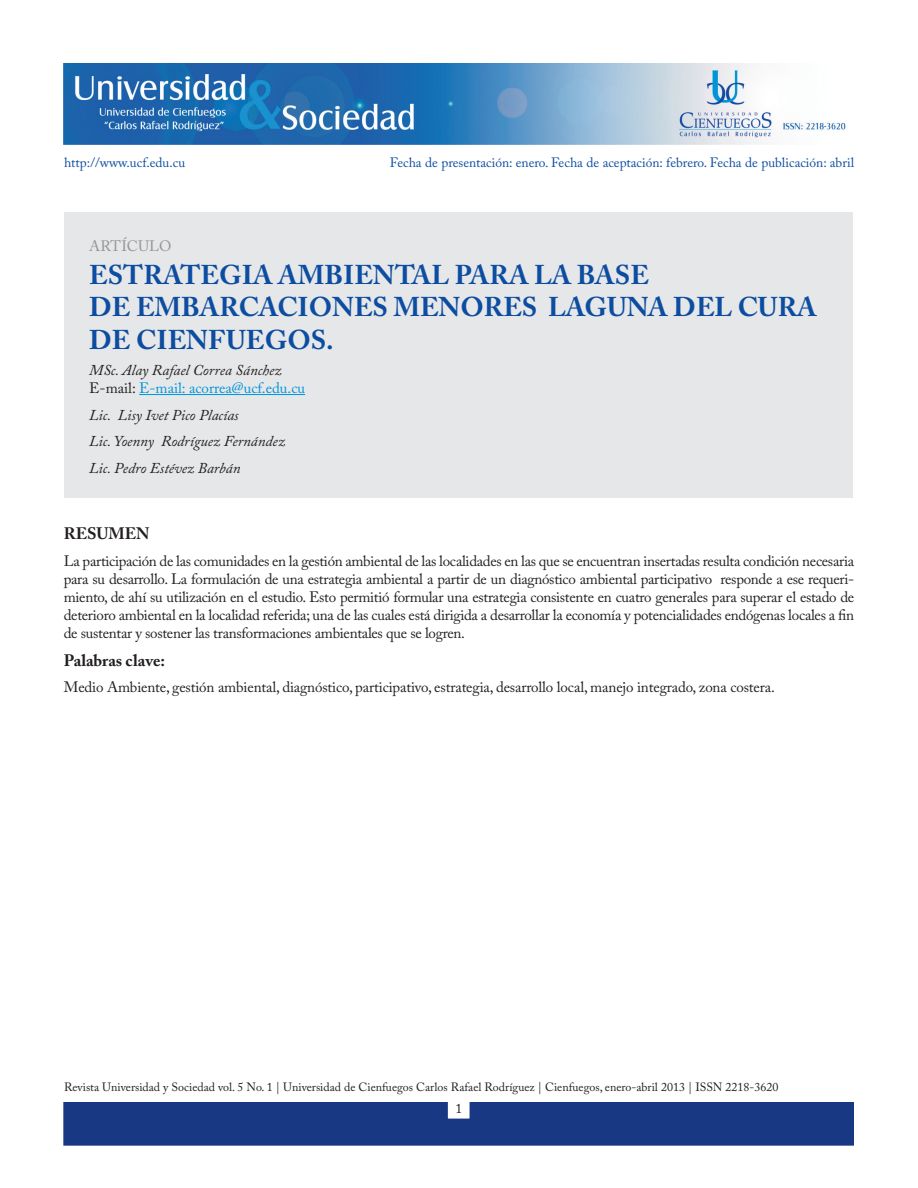
<style>
.page{position:relative;width:918px;height:1188px;background:#fff}
.page>*{position:absolute;margin:0;border:0;box-sizing:border-box;transform-origin:0 0}
.titulo{font:700 27px/32.4px "Adobe Caslon Pro";color:#0d4da1}
.subtítulos{font:700 16.5px "Adobe Caslon Pro";color:#231f20}
.texto{font:15px/18px "Adobe Caslon Pro";letter-spacing:-.01em;color:#231f20;text-align:justify}
.texto-2{font:italic 15px "Adobe Caslon Pro";color:#231f20}
.texto-3{font:15px "Adobe Caslon Pro";color:#0095d9}
.nombre_de_autor{font:italic 15px "Adobe Caslon Pro";color:#231f20}
.t1{font:15px "Adobe Caslon Pro";color:#939598}
.t2{font:13.5px "Adobe Caslon Pro";color:#0d4da1}
.t3{font:13.5px "Adobe Caslon Pro";color:#231f20}
.t4{font:12px "Adobe Caslon Pro";color:#231f20}
.s1{color:#231f20}
</style>
<div class="page">
<img style="left:64px;top:64px;width:782px;height:80px">
<div style="left:64px;top:1103px;width:790px;height:42px;background:#183884"></div>
<div style="left:64px;top:213px;width:789px;height:285px;background:#e6e7e9"></div>
<hr style="left:139px;top:394px;width:166px;height:1px;background:#0095d9">
<p class="t2" style="left:64px;top:155px;width:123px">http://www.ucf.edu.cu</p>
<p class="t2" style="left:390px;top:155px;width:466px">Fecha de presentación: enero. Fecha de aceptación: febrero. Fecha de publicación: abril</p>
<p class="t1" style="left:89px;top:237px;width:84px">ARTÍCULO</p>
<p class="titulo" style="left:89px;top:258px;width:729px">ESTRATEGIA AMBIENTAL PARA LA BASE<br>DE EMBARCACIONES MENORES LAGUNA DEL CURA<br>DE CIENFUEGOS.</p>
<p class="nombre_de_autor" style="left:89px;top:361px;width:194px">MSc. Alay Rafael Correa Sánchez</p>
<p class="texto-3" style="left:89px;top:379px;width:217px"><span class="s1">E-mail:</span> E-mail: acorrea@ucf.edu.cu</p>
<p class="texto-2" style="left:89px;top:406px;width:151px">Lic. Lisy Ivet Pico Placías</p>
<p class="texto-2" style="left:89px;top:432px;width:197px">Lic. Yoenny Rodríguez Fernández</p>
<p class="texto-2" style="left:89px;top:459px;width:153px">Lic. Pedro Estévez Barbán</p>
<p class="subtítulos" style="left:64px;top:524px;width:87px">RESUMEN</p>
<p class="texto" style="left:64px;top:551px;width:792px">La participación de las comunidades en la gestión ambiental de las localidades en las que se encuentran insertadas resulta condición necesaria para su desarrollo. La formulación de una estrategia ambiental a partir de un diagnóstico ambiental participativo responde a ese requeri&shy;miento, de ahí su utilización en el estudio. Esto permitió formular una estrategia consistente en cuatro generales para superar el estado de deterioro ambiental en la localidad referida; una de las cuales está dirigida a desarrollar la economía y potencialidades endógenas locales a fin de sustentar y sostener las transformaciones ambientales que se logren.</p>
<p class="subtítulos" style="left:64px;top:651px;width:103px">Palabras clave:</p>
<p class="texto" style="left:64px;top:678px;width:713px">Medio Ambiente, gestión ambiental, diagnóstico, participativo, estrategia, desarrollo local, manejo integrado, zona costera.</p>
<p class="t4" style="left:64px;top:1079px;width:716px">Revista Universidad y Sociedad vol. 5 No. 1 | Universidad de Cienfuegos Carlos Rafael Rodríguez | Cienfuegos, enero-abril 2013 | ISSN 2218-3620</p>
<p class="t3" style="left:456px;top:1100px;width:8px">1</p>
</div>
